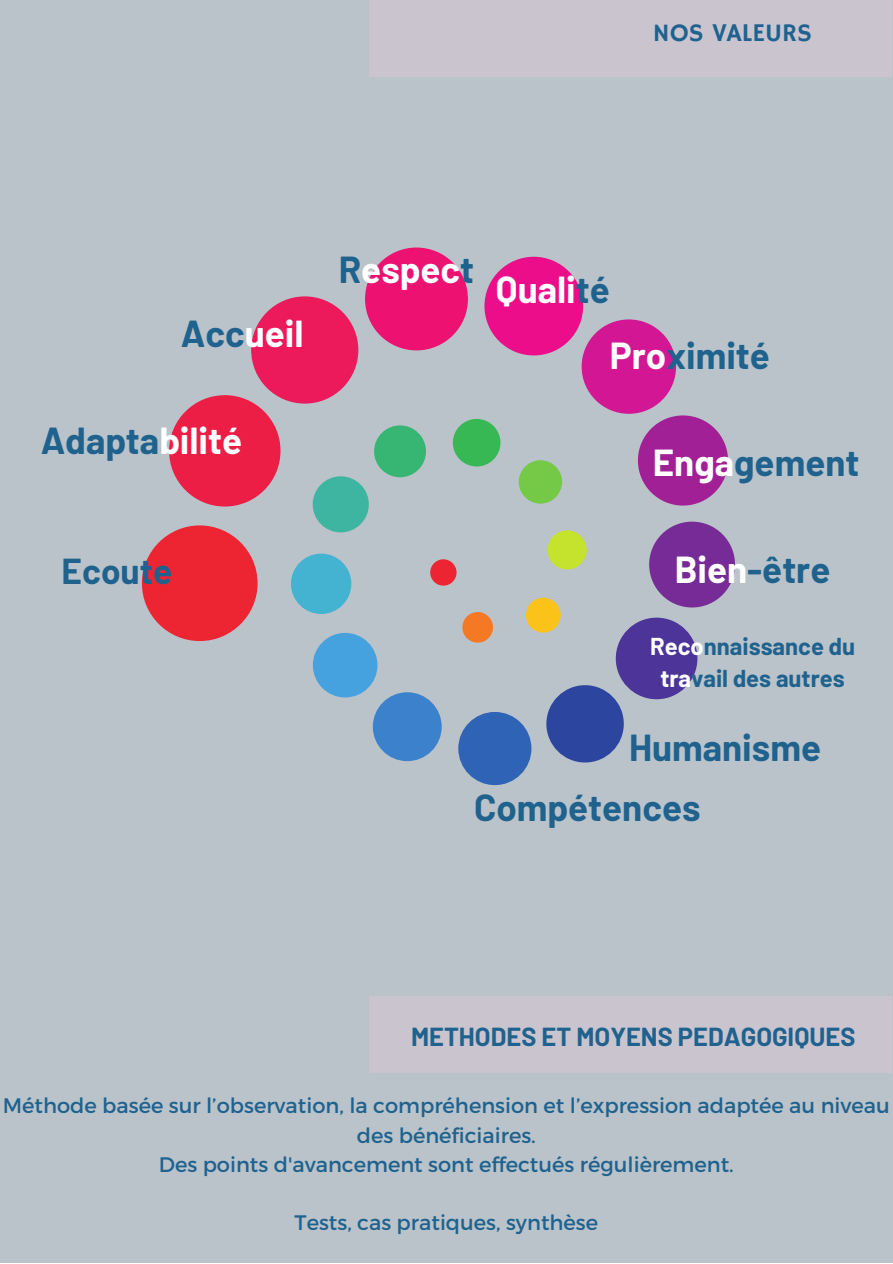
<style>
.page{position:relative;width:893px;height:1264px;background:#fff}
.page>*{position:absolute;margin:0;border:0;box-sizing:border-box;transform-origin:0 0}
.t1{font:700 36.75px/59.2px "Barlow";color:#1f628e}
.t2{font:700 36.75px "Barlow";color:#fff}
.t3{font:700 35.25px "Barlow";color:#1f628e}
.t4{font:700 25.5px "Barlow";color:#1f628e}
.t5{font:25.5px "Hammersmith One";color:#1f628e}
.t6{font:700 23.85px/32.5px "Barlow";color:#1f628e;text-align:center}
.t7{font:21px/29.2px "Montserrat";color:#1f628e;text-align:center}
.s1{color:#1f628e}
.s2{color:#fff}
</style>
<div class="page">
<div style="left:0;top:0;width:892px;height:1262px;background:#bac3ca"></div>
<div style="left:369px;top:0;width:523px;height:76px;background:#cac4cf"></div>
<div style="left:142px;top:525px;width:115px;height:116px;background:#ed2533;border-radius:50%"></div>
<div style="left:169px;top:395px;width:111px;height:111px;background:#ed1e46;border-radius:50%"></div>
<div style="left:251px;top:296px;width:107px;height:107px;background:#ed1a5b;border-radius:50%"></div>
<div style="left:365px;top:247px;width:103px;height:103px;background:#ed1271;border-radius:50%"></div>
<div style="left:484px;top:257px;width:99px;height:98px;background:#ec0d8b;border-radius:50%"></div>
<div style="left:581px;top:319px;width:95px;height:95px;background:#d31693;border-radius:50%"></div>
<div style="left:638px;top:415px;width:90px;height:90px;background:#a12095;border-radius:50%"></div>
<div style="left:649px;top:521px;width:86px;height:86px;background:#772b97;border-radius:50%"></div>
<div style="left:615px;top:617px;width:82px;height:82px;background:#4d3499;border-radius:50%"></div>
<div style="left:546px;top:685px;width:77px;height:77px;background:#2c46a0;border-radius:50%"></div>
<div style="left:458px;top:712px;width:73px;height:73px;background:#2e63b6;border-radius:50%"></div>
<div style="left:373px;top:692px;width:68px;height:69px;background:#3b81cb;border-radius:50%"></div>
<div style="left:313px;top:633px;width:64px;height:64px;background:#46a1df;border-radius:50%"></div>
<div style="left:291px;top:553px;width:60px;height:61px;background:#44b3d1;border-radius:50%"></div>
<div style="left:313px;top:476px;width:56px;height:56px;background:#3eb5a1;border-radius:50%"></div>
<div style="left:374px;top:425px;width:52px;height:52px;background:#36b573;border-radius:50%"></div>
<div style="left:453px;top:419px;width:47px;height:47px;background:#38b855;border-radius:50%"></div>
<div style="left:518px;top:460px;width:44px;height:43px;background:#74ca46;border-radius:50%"></div>
<div style="left:547px;top:530px;width:39px;height:39px;background:#c5e22d;border-radius:50%"></div>
<div style="left:526px;top:597px;width:34px;height:35px;background:#fbc219;border-radius:50%"></div>
<div style="left:462px;top:612px;width:31px;height:30px;background:#f57824;border-radius:50%"></div>
<div style="left:430px;top:559px;width:26px;height:26px;background:#ed2533;border-radius:50%"></div>
<div style="left:369px;top:996px;width:523px;height:76px;background:#cac4cf"></div>
<p class="t5" style="left:652px;top:18px;width:161px">NOS VALEURS</p>
<h1 class="t2" style="left:181px;top:310px;width:124px"><span class="s1">Acc</span>ueil</h1>
<h1 class="t1" style="left:41px;top:410px;width:203px">Adapta<span class="s2">bilité</span></h1>
<h2 class="t3" style="left:61px;top:549px;width:112px">Ecoute</h2>
<h1 class="t2" style="left:338px;top:246px;width:137px"><span class="s1">R</span>espec<span class="s1">t</span></h1>
<h1 class="t2" style="left:496px;top:266px;width:115px">Quali<span class="s1">té</span></h1>
<h1 class="t1" style="left:610px;top:324px;width:161px"><span class="s2">Pro</span>ximité</h1>
<h1 class="t1" style="left:652px;top:432px;width:208px"><span class="s2">Enga</span>gement</h1>
<h1 class="t1" style="left:674px;top:539px;width:157px"><span class="s2">Bien</span>-être</h1>
<p class="t6" style="left:650px;top:629px;width:206px"><span class="s2">Reco</span>nnaissance du <span class="s2">tra</span>vail des autres</p>
<h1 class="t1" style="left:474px;top:717px;width:348px;text-indent:155px">Humanisme<br>Compétences</h1>
<p class="t4" style="left:411px;top:1020px;width:446px">METHODES ET MOYENS PEDAGOGIQUES</p>
<p class="t7" style="left:3px;top:1090px;width:888px">Méthode basée sur l’observation, la compréhension et l’expression adaptée au niveau des bénéficiaires.<br>Des points d'avancement sont effectués régulièrement.</p>
<p class="t7" style="left:294px;top:1206px;width:305px">Tests, cas pratiques, synthèse</p>
</div>
